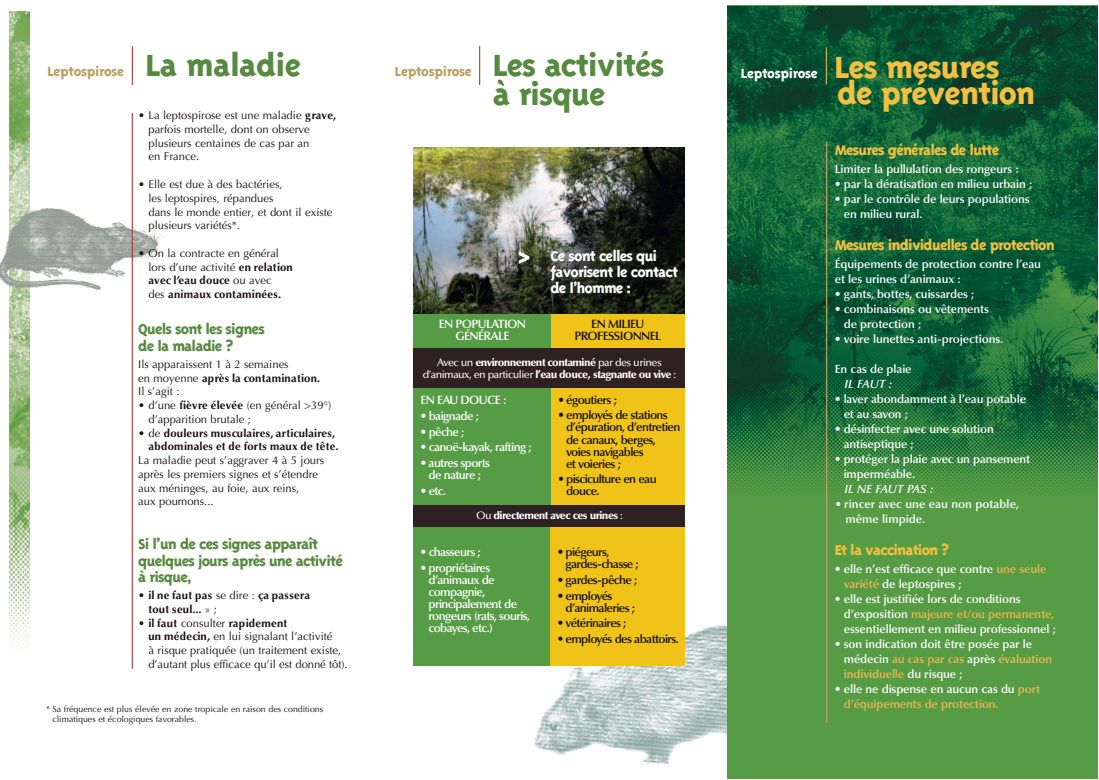
<style>
.page{position:relative;width:1099px;height:780px;background:#fff}
.page>*{position:absolute;margin:0;border:0;box-sizing:border-box;transform-origin:0 0}
.t1{font:800 35.12px/28.8px "Triplex";letter-spacing:-.03em;color:#578a41}
.t2{font:800 35.12px/26.2px "Triplex";letter-spacing:-.03em;color:#f4c042}
.t3{font:700 25.62px "DINOT";color:#fff}
.t4{font:800 16.25px/16.2px "Triplex";letter-spacing:-.05em;color:#578a41}
.t5{font:800 16.25px "Triplex";letter-spacing:-.05em;color:#f4c042}
.t6{font:800 16.25px/16.2px "Triplex";letter-spacing:-.05em;color:#fff}
.t7{font:800 15px "Triplex";letter-spacing:-.02em;color:#b9a063}
.t8{font:800 15px "Triplex";letter-spacing:-.02em;color:#fff}
.t9{font:600 12.12px/12.1px "Optima LT Std";letter-spacing:-.05em;color:#171114}
.t10{font:600 12.12px/12.1px "Optima LT Std";letter-spacing:-.05em;color:#fff;text-align:center}
.t11{font:600 11.88px/15px "Optima LT Std";letter-spacing:-.01em;color:#fff}
.t12{font:600 11.88px/15px "Optima LT Std";letter-spacing:-.01em;color:#f0b750}
.t13{font:italic 600 11.88px "Optima LT Std";color:#fff}
.t14{font:11.25px/13.8px "Optima LT Std";color:#171114}
.t15{font:700 11.25px/13.8px "Optima LT Std";letter-spacing:.025em;color:#171114;text-align:right}
.t16{font:900 10.75px/12px "Optima LT Std";letter-spacing:-.05em;color:#fff;text-align:center}
.t17{font:8.75px/10px "Optima LT Std";color:#171114}
.s1{font-weight:700}
.s2{font-weight:400}
.s3{font-weight:500}
.s4{color:#f0b750}
.s5{color:#efc318}
.s6{color:#fff}
</style>
<div class="page">
<img style="left:522px;top:600px;width:378px;height:179px">
<img style="left:727px;top:6px;width:370px;height:772px">
<img style="left:9px;top:11px;width:21px;height:638px">
<img style="left:0;top:206px;width:166px;height:86px">
<hr style="left:826px;top:47px;width:1px;height:37px;background:#f4c042">
<hr style="left:132px;top:113px;width:1px;height:555px;background:#a52529">
<img style="left:413px;top:147px;width:271px;height:167px">
<div style="left:413px;top:322px;width:271px;height:329px;background:#2f2024"></div>
<div style="left:413px;top:314px;width:138px;height:34px;background:#569c44"></div>
<div style="left:551px;top:314px;width:133px;height:34px;background:#efc318"></div>
<div style="left:413px;top:388px;width:138px;height:117px;background:#569c44"></div>
<div style="left:551px;top:388px;width:133px;height:117px;background:#efc318"></div>
<div style="left:413px;top:527px;width:138px;height:138px;background:#569c44"></div>
<div style="left:550px;top:527px;width:134px;height:138px;background:#efc318"></div>
<hr style="left:826px;top:142px;width:1px;height:581px;background:#b9a063">
<hr style="left:132px;top:46px;width:1px;height:39px;background:#a52529">
<hr style="left:479px;top:46px;width:1px;height:39px;background:#a52529">
<p class="t7" style="left:47px;top:62px;width:78px">Leptospirose</p>
<h1 class="t1" style="left:145px;top:50px;width:157px">La maladie</h1>
<p class="t14" style="left:148px;top:110px;width:189px;text-indent:-10px">• La leptospirose est une maladie <span class="s1">grave, </span>parfois mortelle, dont on observe plusieurs centaines de cas par an<br>en France.</p>
<p class="t14" style="left:148px;top:178px;width:186px;text-indent:-10px">• Elle est due à des bactéries,<br>les leptospires, répandues<br>dans le monde entier, et dont il existe plusieurs variétés*.</p>
<p class="t14" style="left:148px;top:247px;width:146px;text-indent:-10px">• On la contracte en général lors d’une activité <span class="s1">en relation avec l’eau douce</span> ou avec<br>des <span class="s1">animaux contaminées.</span></p>
<h3 class="t4" style="left:138px;top:320px;width:128px">Quels sont les signes de la maladie ?</h3>
<p class="t14" style="left:138px;top:358px;width:184px">Ils apparaissent 1 à 2 semaines<br>en moyenne <span class="s1">après la contamination.<br></span>Il s’agit :</p>
<p class="t14" style="left:148px;top:399px;width:184px;text-indent:-10px">• d’une <span class="s1">fièvre élevée</span> (en général &gt;39°) d’apparition brutale ;</p>
<p class="t15" style="left:138px;top:427px;width:202px"><span class="s2">• de</span> douleurs musculaires, articulaires, abdominales et de forts maux de tête.</p>
<p class="t14" style="left:138px;top:454px;width:187px">La maladie peut s’aggraver 4 à 5 jours après les premiers signes et s’étendre aux méninges, au foie, aux reins,<br>aux poumons...</p>
<h3 class="t4" style="left:138px;top:535px;width:206px">Si l’un de ces signes apparaît quelques jours après une activité à risque,</h3>
<p class="t15" style="left:148px;top:589px;width:163px;text-align:left;text-indent:-10px"><span class="s2">•</span> il ne faut pas <span class="s2">se dire :</span> ça passera tout seul... <span class="s2">» ;</span></p>
<p class="t14" style="left:148px;top:617px;width:201px;text-indent:-10px">• <span class="s1">il faut</span> consulter <span class="s1">rapidement<br>un médecin,</span> en lui signalant l’activité<br>à risque pratiquée (un traitement existe, d’autant plus efficace qu’il est donné tôt).</p>
<p class="t17" style="left:52px;top:704px;width:272px;text-indent:-6px">* Sa fréquence est plus élevée en zone tropicale en raison des conditions climatiques et écologiques favorables.</p>
<p class="t7" style="left:395px;top:62px;width:78px">Leptospirose</p>
<h1 class="t1" style="left:493px;top:50px;width:173px">Les activités à risque</h1>
<h2 class="t3" style="left:517px;top:246px;width:15px">&gt;</h2>
<h3 class="t6" style="left:550px;top:247px;width:129px">Ce sont celles qui favorisent le contact de l’homme :</h3>
<p class="t10" style="left:439px;top:319px;width:89px">EN POPULATION<br>GÉNÉRALE</p>
<p class="t9" style="left:574px;top:319px;width:88px;text-align:center">EN MILIEU<br>PROFESSIONNEL</p>
<p class="t16" style="left:422px;top:357px;width:255px"><span class="s3">Avec un</span> environnement contaminé <span class="s3">par des urines d’animaux, en particulier</span> l’eau douce, stagnante ou vive <span class="s3">:</span></p>
<p class="t10" style="left:420px;top:395px;width:88px">EN EAU DOUCE :</p>
<p class="t10" style="left:420px;top:411px;width:60px">• baignade ;</p>
<p class="t10" style="left:420px;top:426px;width:46px">• pêche ;</p>
<p class="t10" style="left:420px;top:442px;width:113px">• canoë-kayak, rafting ;</p>
<p class="t10" style="left:420px;top:458px;width:71px">• autres sports de nature ;</p>
<p class="t10" style="left:420px;top:485px;width:27px">• etc.</p>
<p class="t9" style="left:558px;top:394px;width:61px">• égoutiers ;</p>
<p class="t9" style="left:566px;top:410px;width:116px;text-indent:-8px">• employés de stations d’épuration, d’entretien de canaux, berges, voies navigables<br>et voieries ;</p>
<p class="t9" style="left:566px;top:474px;width:92px;text-indent:-8px">• pisciculture en eau douce.</p>
<p class="t16" style="left:476px;top:510px;width:148px"><span class="s3">Ou</span> directement avec ces urines <span class="s3">:</span></p>
<p class="t10" style="left:420px;top:547px;width:62px">• chasseurs ;</p>
<p class="t10" style="left:428px;top:562px;width:103px;text-align:left;text-indent:-8px">• propriétaires d’animaux de compagnie, principalement de rongeurs (rats, souris, cobayes, etc.)</p>
<p class="t9" style="left:565px;top:547px;width:75px;text-indent:-8px">• piégeurs, gardes-chasse ;</p>
<p class="t9" style="left:557px;top:575px;width:82px">• gardes-pêche ;</p>
<p class="t9" style="left:565px;top:590px;width:71px;text-indent:-8px">• employés d’animaleries ;</p>
<p class="t9" style="left:557px;top:618px;width:71px">• vétérinaires ;</p>
<p class="t9" style="left:557px;top:634px;width:123px">• employés des abattoirs.</p>
<p class="t8" style="left:741px;top:64px;width:78px">Leptospirose</p>
<h1 class="t2" style="left:834px;top:53px;width:202px">Les mesures de prévention</h1>
<h3 class="t5" style="left:834px;top:140px;width:166px">Mesures générales de lutte</h3>
<p class="t11" style="left:834px;top:163px;width:186px">Limiter la pullulation des rongeurs :</p>
<p class="t11" style="left:834px;top:178px;width:199px">• par la dératisation en milieu urbain ;</p>
<p class="t11" style="left:843px;top:193px;width:187px;text-indent:-9px">• par le contrôle de leurs populations en milieu rural.</p>
<h3 class="t5" style="left:834px;top:234px;width:221px">Mesures individuelles de protection</h3>
<p class="t11" style="left:834px;top:258px;width:208px">Équipements de protection contre l’eau et les urines d’animaux :</p>
<p class="t11" style="left:834px;top:288px;width:141px">• gants, bottes, cuissardes ;</p>
<p class="t11" style="left:843px;top:303px;width:146px;text-indent:-9px">• combinaisons ou vêtements de protection ;</p>
<p class="t11" style="left:834px;top:333px;width:170px">• voire lunettes anti-projections.</p>
<p class="t11" style="left:834px;top:363px;width:78px">En cas de plaie</p>
<p class="t13" style="left:844px;top:379px;width:49px">IL FAUT :</p>
<p class="t11" style="left:843px;top:393px;width:184px;text-indent:-9px">• laver abondamment à l’eau potable et au savon ;</p>
<p class="t11" style="left:843px;top:423px;width:152px;text-indent:-9px">• désinfecter avec une solution antiseptique ;</p>
<p class="t11" style="left:843px;top:453px;width:188px;text-indent:-9px">• protéger la plaie avec un pansement imperméable.</p>
<p class="t13" style="left:844px;top:484px;width:90px">IL NE FAUT PAS :</p>
<p class="t11" style="left:845px;top:498px;width:175px;text-indent:-11px"><span class="s2">•</span> rincer avec une eau non potable, même limpide.</p>
<h3 class="t5" style="left:834px;top:539px;width:116px">Et la vaccination ?</h3>
<p class="t11" style="left:843px;top:562px;width:204px;text-indent:-9px">• elle n’est efficace que contre <span class="s4">une seule variété</span> de leptospires ;</p>
<p class="t11" style="left:843px;top:592px;width:214px;text-indent:-9px">• elle est justifiée lors de conditions d’exposition <span class="s4">majeure et/ou permanente</span><span class="s5">, </span>essentiellement en milieu professionnel ;</p>
<p class="t11" style="left:843px;top:637px;width:210px;text-indent:-9px">• son indication doit être posée par le médecin <span class="s4">au cas par cas</span> après <span class="s4">évaluation individuelle</span> du risque ;</p>
<p class="t12" style="left:843px;top:682px;width:198px;text-indent:-9px"><span class="s6">• elle ne dispense en aucun cas du</span> port d’équipements de protection.</p>
</div>
